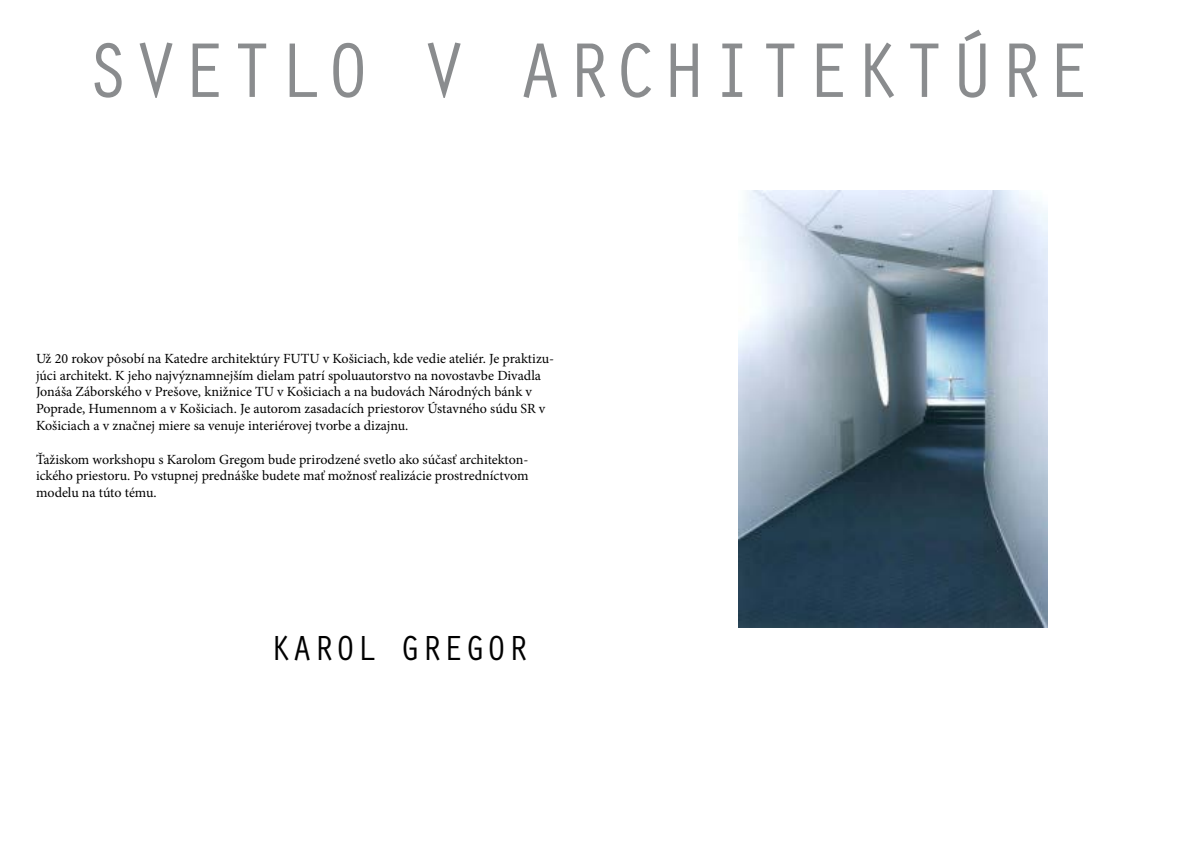
<style>
.page{position:relative;width:1191px;height:842px;background:#fff}
.page>*{position:absolute;margin:0;border:0;box-sizing:border-box;transform-origin:0 0}
.t1{font:80px "Orator Std";color:#8a8c8e}
.t2{font:36px "Orator Std";color:#000}
.t3{font:14px/16.8px "Minion Pro";color:#000}
</style>
<div class="page">
<img style="left:738px;top:191px;width:309px;height:437px">
<h1 class="t1" style="left:84px;top:13px;width:1010px">SVETLO V ARCHITEKTÚRE</h1>
<p class="t3" style="left:36px;top:350px;width:520px">Už 20 rokov pôsobí na Katedre architektúry FUTU v Košiciach, kde vedie ateliér. Je praktizu&shy;júci architekt. K jeho najvýznamnejším dielam patrí spoluautorstvo na novostavbe Divadla Jonáša Záborského v Prešove, knižnice TU v Košiciach a na budovách Národných bánk v Poprade, Humennom a v Košiciach. Je autorom zasadacích priestorov Ústavného súdu SR v Košiciach a v značnej miere sa venuje interiérovej tvorbe a dizajnu.</p>
<p class="t3" style="left:36px;top:451px;width:494px;text-align:justify">Ťažiskom workshopu s Karolom Gregom bude prirodzené svetlo ako súčasť architekton&shy;ického priestoru. Po vstupnej prednáške budete mať možnosť realizácie prostredníctvom modelu na túto tému.</p>
<h2 class="t2" style="left:270px;top:622px;width:261px">KAROL GREGOR</h2>
</div>
